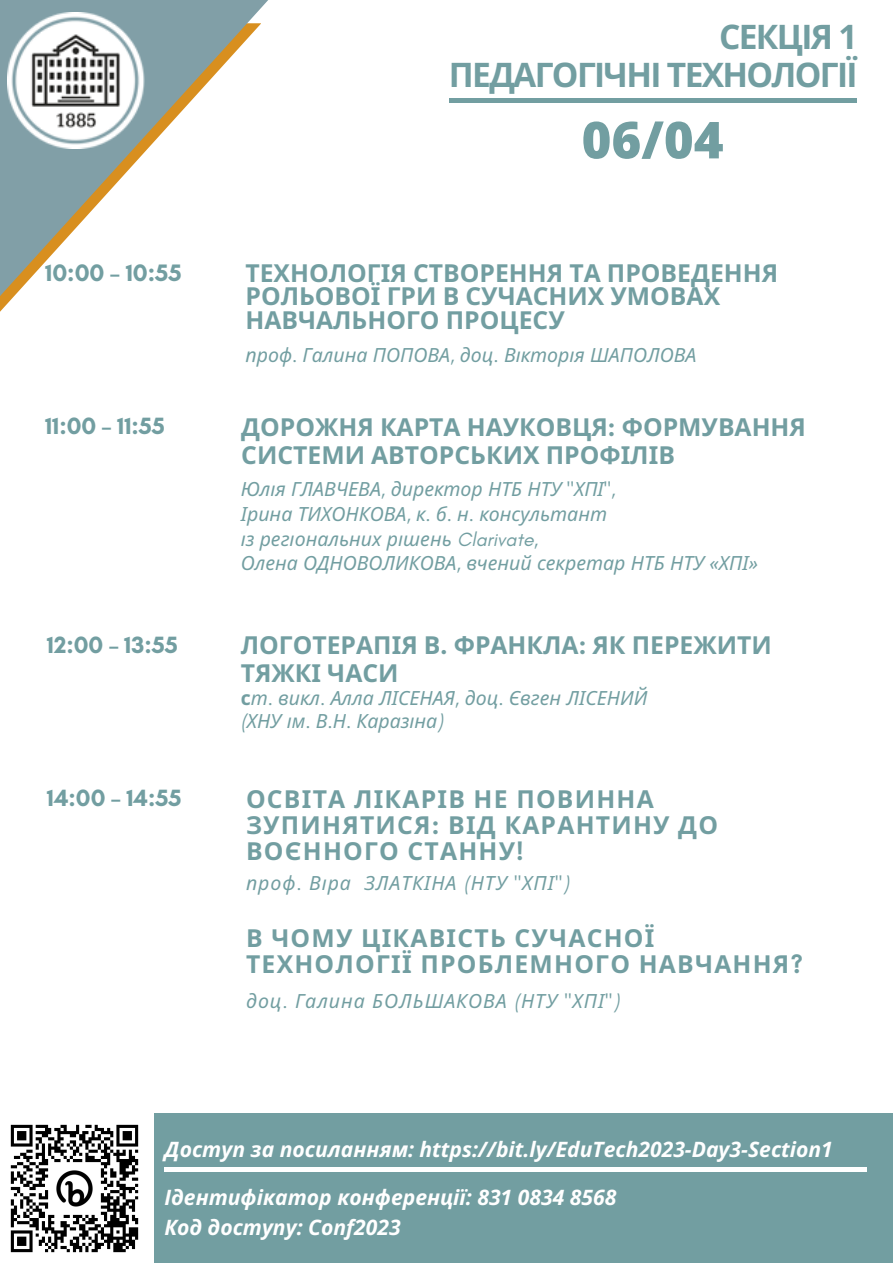
<style>
.page{position:relative;width:893px;height:1264px;background:#fff}
.page>*{position:absolute;margin:0;border:0;box-sizing:border-box;transform-origin:0 0}
.t1{font:800 51px "Open Sans";color:#729ea1}
.t2{font:700 33.6px/38.2px "Open Sans";letter-spacing:-.05em;color:#729ea1;text-align:right}
.t3{font:700 24.75px/23.5px "Noto Sans";color:#729ea1}
.t4{font:700 24.75px/25.8px "Noto Sans";letter-spacing:.05em;color:#729ea1}
.t5{font:700 24.3px "Glacial Indifference";color:#729ea1}
.t6{font:700 24px "Glacial Indifference";color:#729ea1}
.t7{font:italic 700 21.15px "Open Sans";color:#fff}
.t8{font:italic 19.5px/24.8px "Noto Sans";color:#729ea1}
.t9{font:italic 19.5px "Noto Sans";letter-spacing:.05em;color:#729ea1}
.s1{font-family:"Glacial Indifference"}
.s2{font-weight:700;font-style:normal}
</style>
<div class="page">
<div style="left:448px;top:98px;width:408px;height:5px;background:#729ea1"></div>
<div style="left:0;top:1113px;width:892px;height:149px;background:#729ea1"></div>
<div style="left:164px;top:1166px;width:703px;height:5px;background:#fff"></div>
<img style="left:0;top:1113px;width:153px;height:149px">
<svg style="left:0;top:0;width:268px;height:312px"></svg>
<img style="left:7px;top:12px;width:144px;height:136px">
<h2 class="t2" style="left:449px;top:16px;width:410px">СЕКЦІЯ 1<br>ПЕДАГОГІЧНІ ТЕХНОЛОГІЇ</h2>
<h1 class="t1" style="left:581px;top:104px;width:143px">06/04</h1>
<p class="t5" style="left:45px;top:257px;width:138px">10:00 – 10:55</p>
<p class="t3" style="left:245px;top:260px;width:534px">ТЕХНОЛОГІЯ СТВОРЕННЯ ТА ПРОВЕДЕННЯ<br>РОЛЬОВОЇ ГРИ В СУЧАСНИХ УМОВАХ<br>НАВЧАЛЬНОГО ПРОЦЕСУ</p>
<p class="t8" style="left:245px;top:341px;width:452px">проф<span class="s1">.</span> Галина ПОПОВА<span class="s1">,</span> доц<span class="s1">.</span> Вікторія ШАПОЛОВА</p>
<p class="t6" style="left:45px;top:411px;width:121px">11:00 – 11:55</p>
<p class="t3" style="left:241px;top:412px;width:566px;line-height:28px">ДОРОЖНЯ КАРТА НАУКОВЦЯ<span class="s1">:</span> ФОРМУВАННЯ<br>СИСТЕМИ АВТОРСЬКИХ ПРОФІЛІВ</p>
<p class="t8" style="left:241px;top:476px;width:518px">Юлія ГЛАВЧЕВА<span class="s1">,</span> директор НТБ НТУ <span class="s1">"</span>ХПІ<span class="s1">",<br></span>Ірина ТИХОНКОВА<span class="s1">,</span> к<span class="s1">.</span> б<span class="s1">.</span> н<span class="s1">.</span> консультант<br>із регіональних рішень <span class="s1">Clarivate,<br></span>Олена ОДНОВОЛИКОВА<span class="s1">,</span> вчений секретар НТБ НТУ «ХПІ»</p>
<p class="t6" style="left:47px;top:629px;width:132px">12:00 – 13:55</p>
<p class="t3" style="left:241px;top:630px;width:532px;line-height:28px">ЛОГОТЕРАПІЯ В<span class="s1">.</span> ФРАНКЛА<span class="s1">:</span> ЯК ПЕРЕЖИТИ<br>ТЯЖКІ ЧАСИ</p>
<p class="t8" style="left:241px;top:685px;width:408px;line-height:23.5px"><span class="s2">с</span>т<span class="s1">.</span> викл<span class="s1">.</span> Алла ЛІСЕНАЯ<span class="s1">,</span> доц<span class="s1">.</span> Євген ЛІСЕНИЙ <span class="s1">(</span>ХНУ ім<span class="s1">.</span> В<span class="s1">.</span>Н<span class="s1">.</span> Каразіна<span class="s1">)</span></p>
<p class="t6" style="left:47px;top:783px;width:136px">14:00 – 14:55</p>
<p class="t4" style="left:246px;top:785px;width:473px">ОСВІТА ЛІКАРІВ НЕ ПОВИННА<br>ЗУПИНЯТИСЯ<span class="s1">:</span> ВІД КАРАНТИНУ ДО<br>ВОЄННОГО СТАННУ<span class="s1">!</span></p>
<p class="t9" style="left:246px;top:869px;width:324px">проф<span class="s1">.</span> Віра ЗЛАТКІНА <span class="s1">(</span>НТУ <span class="s1">"</span>ХПІ<span class="s1">")</span></p>
<p class="t4" style="left:246px;top:924px;width:558px">В ЧОМУ ЦІКАВІСТЬ СУЧАСНОЇ<br>ТЕХНОЛОГІЇ ПРОБЛЕМНОГО НАВЧАННЯ<span class="s1">?</span></p>
<p class="t9" style="left:246px;top:987px;width:375px">доц<span class="s1">.</span> Галина БОЛЬШАКОВА <span class="s1">(</span>НТУ <span class="s1">"</span>ХПІ<span class="s1">")</span></p>
<p class="t7" style="left:164px;top:1134px;width:669px">Доступ за посиланням: https://bit.ly/EduTech2023-Day3-Section1</p>
<p class="t7" style="left:164px;top:1182px;width:453px">Ідентифікатор конференції: 831 0834 8568</p>
<p class="t7" style="left:164px;top:1212px;width:238px">Код доступу: Conf2023</p>
</div>
